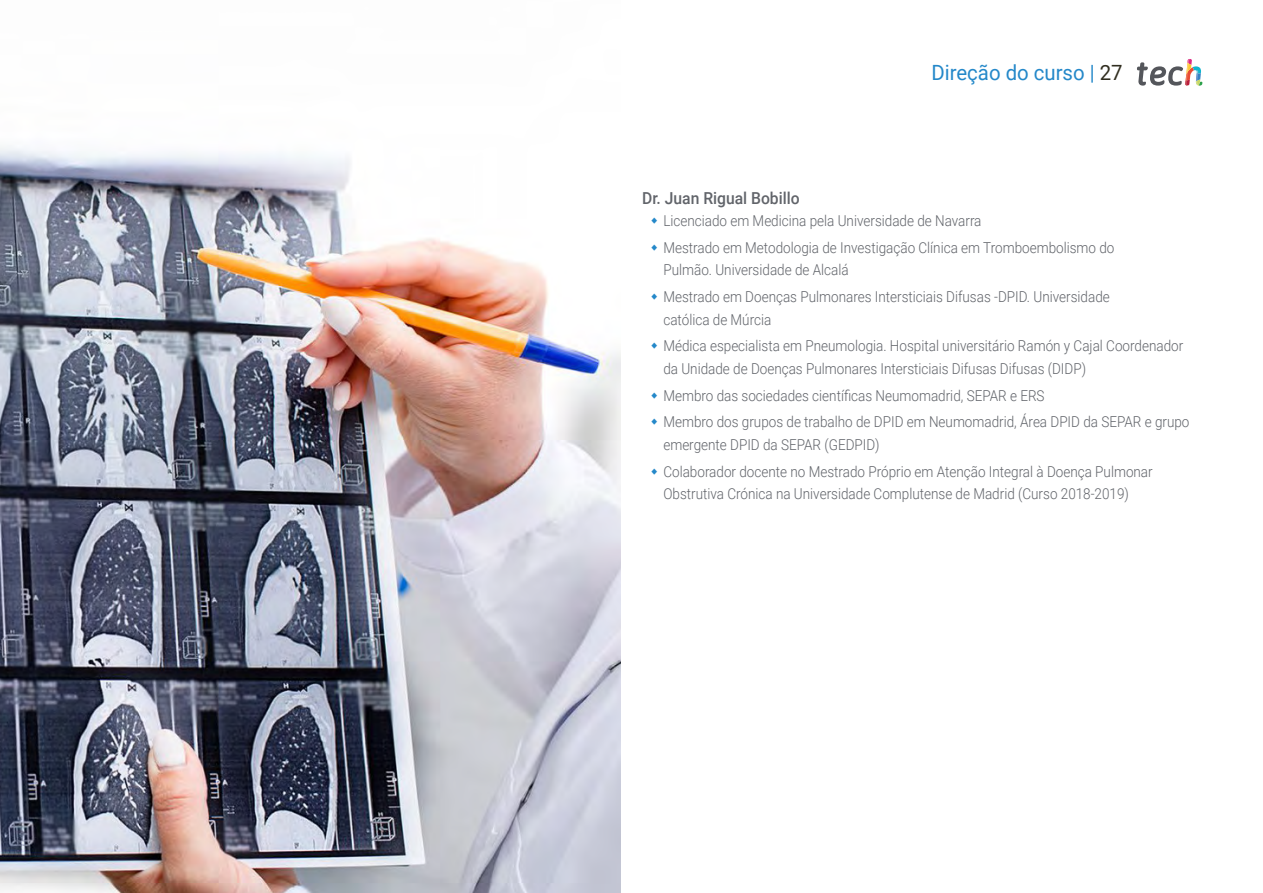
<style>
.page{position:relative;width:1263px;height:893px;background:#fff}
.page>*{position:absolute;margin:0;border:0;box-sizing:border-box;transform-origin:0 0}
.t1{font:21px "Roboto";color:#2488c9}
.t2{font:500 16.5px "Roboto";color:#61646a;scale:.95 1}
.t3{font:300 15px/26.7px "Roboto";color:#61646a;scale:.9 1}
.s1{color:#312e20}
</style>
<div class="page">
<svg style="left:1137px;top:59px;width:65px;height:27px"></svg>
<img style="left:0;top:146px;width:621px;height:747px">
<h1 class="t1" style="left:931px;top:57px;width:193px">Direção do curso | <span class="s1">27</span></h1>
<p class="t2" style="left:642px;top:186px;width:167px">Dr. Juan Rigual Bobillo</p>
<p class="t3" style="left:663px;top:207px;width:503px">Licenciado em Medicina pela Universidade de Navarra<br>Mestrado em Metodologia de Investigação Clínica em Tromboembolismo do</p>
<p class="t3" style="left:663px;top:256px;width:497px">Pulmão. Universidade de Alcalá<br>Mestrado em Doenças Pulmonares Intersticiais Difusas -DPID. Universidade</p>
<p class="t3" style="left:663px;top:305px;width:579px">católica de Múrcia<br>Médica especialista em Pneumologia. Hospital universitário Ramón y Cajal Coordenador</p>
<p class="t3" style="left:663px;top:355px;width:586px">da Unidade de Doenças Pulmonares Intersticiais Difusas Difusas (DIDP)<br>Membro das sociedades científicas Neumomadrid, SEPAR e ERS<br>Membro dos grupos de trabalho de DPID em Neumomadrid, Área DPID da SEPAR e grupo</p>
<p class="t3" style="left:663px;top:431px;width:545px">emergente DPID da SEPAR (GEDPID)<br>Colaborador docente no Mestrado Próprio em Atenção Integral à Doença Pulmonar</p>
<p class="t3" style="left:663px;top:480px;width:519px">Obstrutiva Crónica na Universidade Complutense de Madrid (Curso 2018-2019)</p>
</div>
